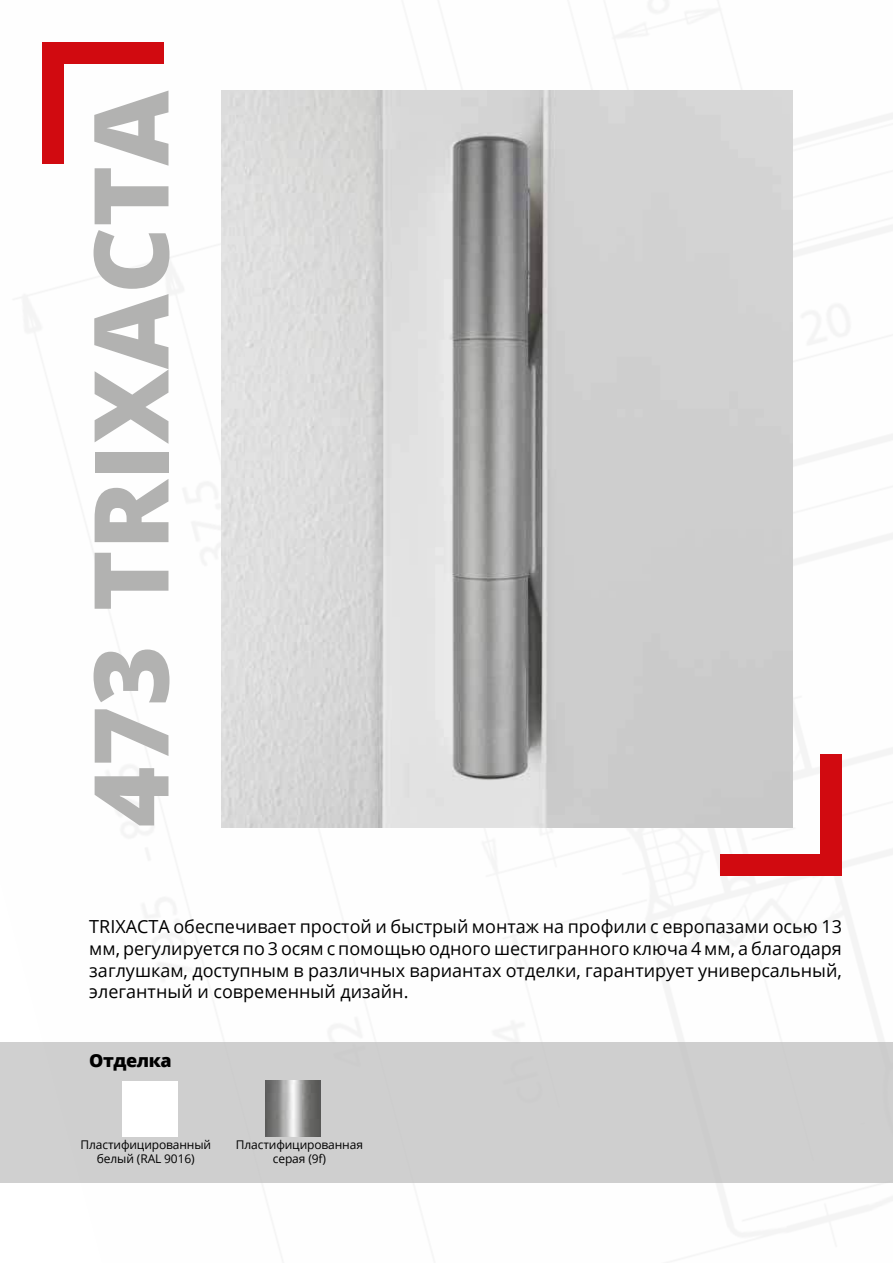
<style>
.page{position:relative;width:893px;height:1263px;background:#fff}
.page>*{position:absolute;margin:0;border:0;box-sizing:border-box;transform-origin:0 0}
.t1{font:800 103.5px "Open Sans";color:#b2b2b1}
.t2{font:18px/21.6px "Open Sans";color:#000;text-align:justify}
.t3{font:800 18px "Open Sans";letter-spacing:-.025em;color:#000}
.t4{font:12px/13.5px "Open Sans";letter-spacing:-.01em;color:#000;text-align:center}
</style>
<div class="page">
<img style="left:0;top:0;width:893px;height:1261px">
<div style="left:0;top:1042px;width:893px;height:140px;background:#cfcfcf"></div>
<div style="left:43px;top:43px;width:121px;height:21px;background:#d10a10"></div>
<div style="left:43px;top:43px;width:21px;height:121px;background:#d10a10"></div>
<img style="left:221px;top:91px;width:571px;height:736px">
<div style="left:721px;top:855px;width:121px;height:21px;background:#d10a10"></div>
<div style="left:820px;top:755px;width:22px;height:121px;background:#d10a10"></div>
<img style="left:265px;top:1081px;width:56px;height:56px">
<div style="left:122px;top:1081px;width:55px;height:56px;background:#fff"></div>
<h1 class="t1" style="left:52px;top:827px;width:738px;rotate:-90deg">473 TRIXACTA</h1>
<p class="t2" style="left:89px;top:916px;width:754px">TRIXACTA обеспечивает простой и быстрый монтаж на профили с европазами осью 13 мм, регулируется по 3 осям с помощью одного шестигранного ключа 4 мм, а благодаря заглушкам, доступным в различных вариантах отделки, гарантирует универсальный, элегантный и современный дизайн.</p>
<p class="t3" style="left:89px;top:1046px;width:84px">Отделка</p>
<p class="t4" style="left:81px;top:1138px;width:132px">Пластифицированный белый (RAL 9016)</p>
<p class="t4" style="left:236px;top:1138px;width:129px">Пластифицированная серая (9f)</p>
</div>
